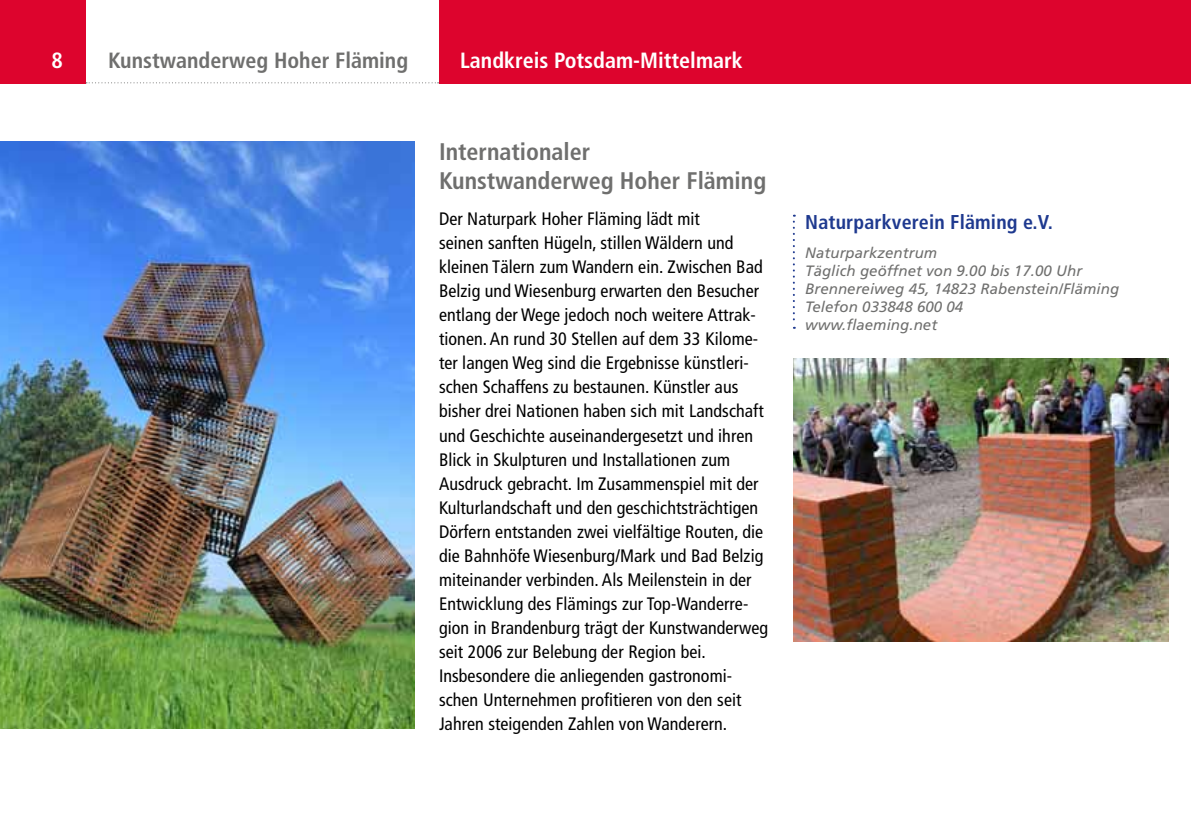
<style>
.page{position:relative;width:1191px;height:840px;background:#fff}
.page>*{position:absolute;margin:0;border:0;box-sizing:border-box;transform-origin:0 0}
.t1{font:700 condensed 24px/28.8px "Frutiger";color:#6f6f6e}
.t2{font:700 condensed 22px "Frutiger";color:#fff}
.t3{font:700 condensed 22px "Frutiger";color:#6f6f6e}
.t4{font:700 condensed 20px "Frutiger";letter-spacing:.01em;color:#1e398f}
.t5{font:condensed 18px/24px "Frutiger";letter-spacing:.005em;color:#000}
.t6{font:italic 15px/18px "Frutiger";letter-spacing:.005em;color:#6f6f6e}
</style>
<div class="page">
<div style="left:0;top:0;width:86px;height:83px;background:#dd042d"></div>
<div style="left:439px;top:0;width:752px;height:83px;background:#dd042d"></div>
<img style="left:0;top:142px;width:414px;height:586px">
<svg style="left:793px;top:214px;width:2px;height:114px"></svg>
<svg style="left:86px;top:82px;width:352px;height:1px"></svg>
<img style="left:794px;top:358px;width:374px;height:283px">
<p class="t2" style="left:51px;top:47px;width:13px">8</p>
<p class="t3" style="left:108px;top:47px;width:301px">Kunstwanderweg Hoher Fläming</p>
<p class="t2" style="left:460px;top:47px;width:284px">Landkreis Potsdam-Mittelmark</p>
<h1 class="t1" style="left:439px;top:137px;width:329px">Internationaler<br>Kunstwanderweg Hoher Fläming</h1>
<p class="t5" style="left:439px;top:207px;width:331px">Der Naturpark Hoher Fläming lädt mit<br>seinen sanften Hügeln, stillen Wäldern und kleinen Tälern zum Wandern ein. Zwischen Bad Belzig und Wiesenburg erwarten den Besucher entlang der Wege jedoch noch weitere Attrak&shy;tionen. An rund 30 Stellen auf dem 33 Kilome&shy;ter langen Weg sind die Ergebnisse künstleri&shy;schen Schaffens zu bestaunen. Künstler aus bisher drei Nationen haben sich mit Landschaft und Geschichte auseinandergesetzt und ihren Blick in Skulpturen und Installationen zum Ausdruck gebracht. Im Zusammenspiel mit der Kulturlandschaft und den geschichtsträchtigen Dörfern entstanden zwei vielfältige Routen, die die Bahnhöfe Wiesenburg/Mark und Bad Belzig miteinander verbinden. Als Meilenstein in der Entwicklung des Flämings zur Top-Wanderre&shy;gion in Brandenburg trägt der Kunstwanderweg seit 2006 zur Belebung der Region bei.<br>Insbesondere die anliegenden gastronomi&shy;schen Unternehmen profitieren von den seit Jahren steigenden Zahlen von Wanderern.</p>
<p class="t4" style="left:805px;top:210px;width:249px">Naturparkverein Fläming e.V.</p>
<p class="t6" style="left:805px;top:244px;width:315px">Naturparkzentrum<br>Täglich geöffnet von 9.00 bis 17.00 Uhr<br>Brennereiweg 45, 14823 Rabenstein/Fläming<br>Telefon 033848 600 04<br>www.flaeming.net</p>
</div>
